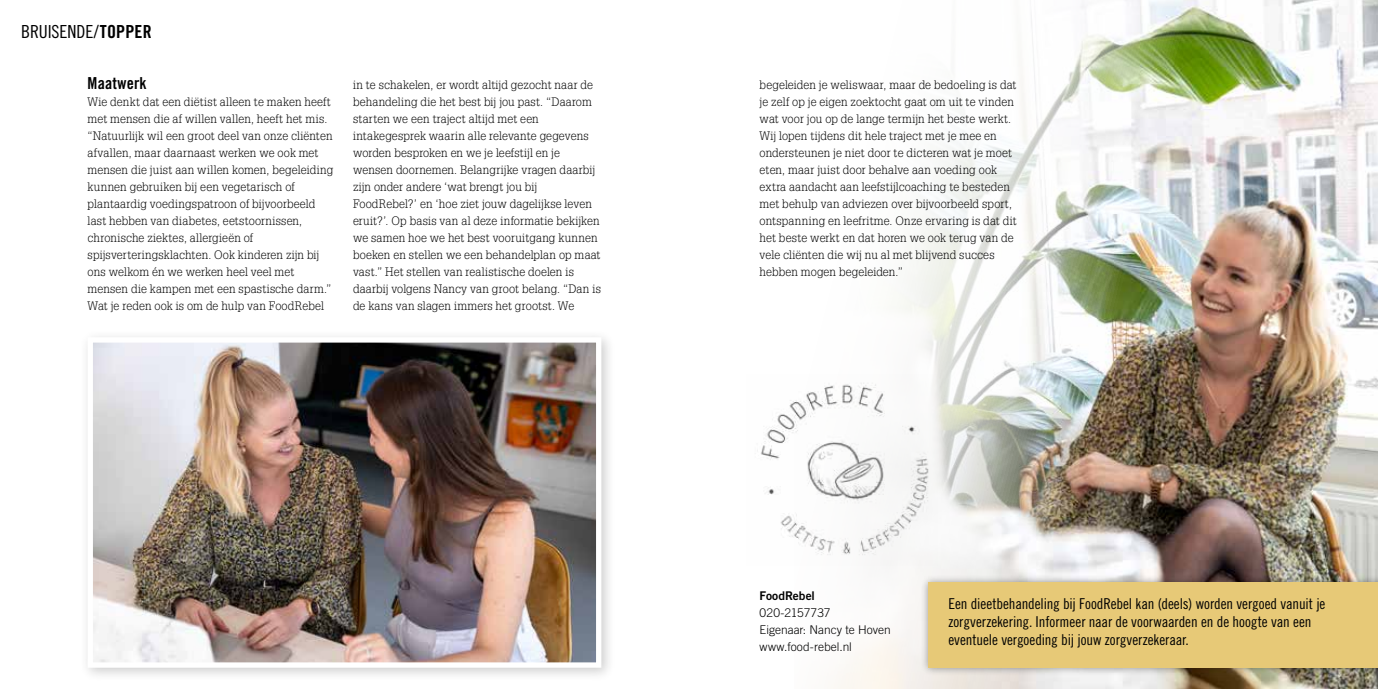
<style>
.page{position:relative;width:1378px;height:689px;background:#fff}
.page>*{position:absolute;margin:0;border:0;box-sizing:border-box;transform-origin:0 0}
.t1{font:18px "Trade Gothic LT Std Cn 18";letter-spacing:-.005em;color:#000}
.t2{font:16.5px "Trade Gothic LT Std Bd Cn 20";letter-spacing:.015em;color:#000}
.t3{font:15px/18px "Trade Gothic LT Std Cn 18";letter-spacing:-.005em;color:#000}
.t4{font:300 12px/17px "Glypha LT Std";letter-spacing:.005em;color:#000}
.t5{font:300 12px/17px "Trade Gothic LT Std";color:#000}
.t6{font:12px "Trade Gothic LT Std Bd 2";color:#000}
.s1{font-family:"Trade Gothic LT Std Bd Cn 20"}
</style>
<div class="page">
<div style="left:80px;top:330px;width:536px;height:352px;background:#000;opacity:.2"></div>
<img style="left:94px;top:343px;width:501px;height:319px">
<div style="left:88px;top:337px;width:513px;height:331px;border:5px solid #fff"></div>
<img style="left:833px;top:0;width:545px;height:689px">
<div style="left:920px;top:575px;width:458px;height:101px;background:#000;opacity:.4"></div>
<div style="left:928px;top:583px;width:450px;height:85px;background:#e7c977"></div>
<img style="left:757px;top:374px;width:181px;height:192px">
<h1 class="t1" style="left:21px;top:21px;width:132px">BRUISENDE/<span class="s1">TOPPER</span></h1>
<h2 class="t2" style="left:88px;top:73px;width:61px">Maatwerk</h2>
<p class="t4" style="left:88px;top:94px;width:247px">Wie denkt dat een diëtist alleen te maken heeft met mensen die af willen vallen, heeft het mis. “Natuurlijk wil een groot deel van onze cliënten afvallen, maar daarnaast werken we ook met mensen die juist aan willen komen, begeleiding kunnen gebruiken bij een vegetarisch of plantaardig voedingspatroon of bijvoorbeeld last hebben van diabetes, eetstoornissen, chronische ziektes, allergieën of spijsverteringsklachten. Ook kinderen zijn bij ons welkom én we werken heel veel met mensen die kampen met een spastische darm.” Wat je reden ook is om de hulp van FoodRebel</p>
<p class="t4" style="left:353px;top:77px;width:249px">in te schakelen, er wordt altijd gezocht naar de behandeling die het best bij jou past. “Daarom starten we een traject altijd met een intakegesprek waarin alle relevante gegevens worden besproken en we je leefstijl en je wensen doornemen. Belangrijke vragen daarbij zijn onder andere ‘wat brengt jou bij FoodRebel?’ en ‘hoe ziet jouw dagelijkse leven eruit?’. Op basis van al deze informatie bekijken we samen hoe we het best vooruitgang kunnen boeken en stellen we een behandelplan op maat vast.” Het stellen van realistische doelen is daarbij volgens Nancy van groot belang. “Dan is de kans van slagen immers het grootst. We</p>
<p class="t4" style="left:759px;top:77px;width:258px">begeleiden je weliswaar, maar de bedoeling is dat je zelf op je eigen zoektocht gaat om uit te vinden wat voor jou op de lange termijn het beste werkt.<br>Wij lopen tijdens dit hele traject met je mee en ondersteunen je niet door te dicteren wat je moet eten, maar juist door behalve aan voeding ook extra aandacht aan leefstijlcoaching te besteden met behulp van adviezen over bijvoorbeeld sport, ontspanning en leefritme. Onze ervaring is dat dit het beste werkt en dat horen we ook terug van de vele cliënten die wij nu al met blijvend succes hebben mogen begeleiden.”</p>
<p class="t6" style="left:759px;top:588px;width:57px">FoodRebel</p>
<p class="t5" style="left:759px;top:604px;width:133px">020-2157737<br>Eigenaar: Nancy te Hoven www.food-rebel.nl</p>
<p class="t3" style="left:948px;top:595px;width:378px">Een dieetbehandeling bij FoodRebel kan (deels) worden vergoed vanuit je zorgverzekering. Informeer naar de voorwaarden en de hoogte van een eventuele vergoeding bij jouw zorgverzekeraar.</p>
</div>
